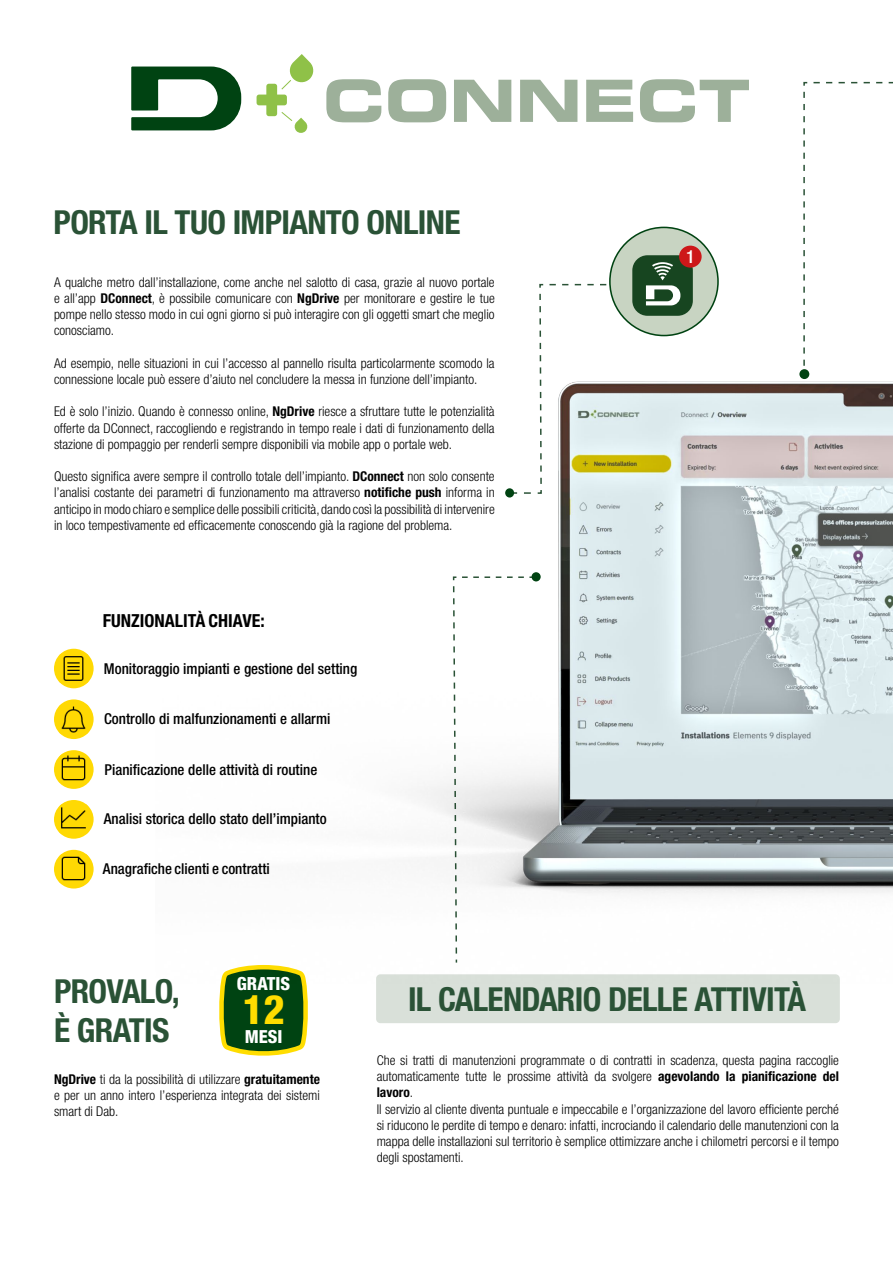
<style>
.page{position:relative;width:893px;height:1263px;background:#fff}
.page>*{position:absolute;margin:0;border:0;box-sizing:border-box;transform-origin:0 0}
.t1{font:800 condensed 40.65px "Helvetica Neue LT Std";color:#fd0}
.t2{font:700 condensed 33.15px/39px "Helvetica Neue LT Std";letter-spacing:-.02em;color:#2a5236}
.t3{font:800 condensed 18.15px "Helvetica Neue LT Std";color:#fff}
.t4{font:700 condensed 18px "Helvetica Neue LT Std";color:#000}
.t5{font:800 condensed 18px "Helvetica Neue LT Std";color:#fff}
.t6{font:500 condensed 18px "Helvetica Neue LT Std";color:#fff}
.t7{font:500 condensed 15px "Helvetica Neue LT Std";color:#000}
.t8{font:300 condensed 13.5px/16.2px "Helvetica Neue LT Std";color:#000;text-align:justify}
.s1{font-weight:700}
</style>
<div class="page">
<svg style="left:326px;top:79px;width:55px;height:43px"></svg>
<svg style="left:388px;top:79px;width:58px;height:43px"></svg>
<svg style="left:454px;top:80px;width:57px;height:42px"></svg>
<svg style="left:520px;top:80px;width:57px;height:42px"></svg>
<svg style="left:586px;top:80px;width:47px;height:42px"></svg>
<svg style="left:640px;top:79px;width:109px;height:43px"></svg>
<svg style="left:131px;top:67px;width:110px;height:63px"></svg>
<svg style="left:257px;top:54px;width:57px;height:79px"></svg>
<svg style="left:803px;top:81px;width:90px;height:234px"></svg>
<div style="left:610px;top:227px;width:108px;height:109px;background:#c8d4c2;border-radius:50%"></div>
<div style="left:632px;top:255px;width:61px;height:61px;background:#174520;border-radius:15px"></div>
<svg style="left:539px;top:262px;width:141px;height:53px"></svg>
<div style="left:679px;top:246px;width:23px;height:22px;background:#cd1719;border-radius:50%"></div>
<div style="left:54px;top:649px;width:40px;height:39px;background:#ffd903;border-radius:50%"></div>
<img style="left:59px;top:654px;width:29px;height:29px">
<svg style="left:54px;top:699px;width:40px;height:40px"></svg>
<img style="left:59px;top:705px;width:29px;height:29px">
<div style="left:54px;top:750px;width:40px;height:39px;background:#ffd903;border-radius:50%"></div>
<img style="left:59px;top:754px;width:29px;height:27px">
<div style="left:54px;top:800px;width:40px;height:39px;background:#ffd903;border-radius:50%"></div>
<img style="left:59px;top:804px;width:29px;height:29px">
<div style="left:54px;top:850px;width:40px;height:38px;background:#ffd903;border-radius:50%"></div>
<img style="left:59px;top:854px;width:29px;height:29px">
<div style="left:376px;top:974px;width:464px;height:49px;background:#d9e0d9;border-radius:4px"></div>
<svg style="left:219px;top:983px;width:89px;height:72px;background:#32631c"></svg>
<img style="left:220px;top:315px;width:673px;height:668px">
<h2 class="t2" style="left:54px;top:202px;width:408px">PORTA IL TUO IMPIANTO ONLINE</h2>
<p class="t8" style="left:54px;top:274px;width:442px">A qualche metro dall’installazione, come anche nel salotto di casa, grazie al nuovo portale e all’app <span class="s1">DConnect</span>, è possibile comunicare con <span class="s1">NgDrive</span> per monitorare e gestire le tue pompe nello stesso modo in cui ogni giorno si può interagire con gli oggetti smart che meglio conosciamo.</p>
<p class="t8" style="left:54px;top:355px;width:442px">Ad esempio, nelle situazioni in cui l’accesso al pannello risulta particolarmente scomodo la connessione locale può essere d’aiuto nel concludere la messa in funzione dell’impianto.</p>
<p class="t8" style="left:54px;top:403px;width:442px">Ed è solo l’inizio. Quando è connesso online, <span class="s1">NgDrive</span> riesce a sfruttare tutte le potenzialità offerte da DConnect, raccogliendo e registrando in tempo reale i dati di funzionamento della stazione di pompaggio per renderli sempre disponibili via mobile app o portale web.</p>
<p class="t8" style="left:54px;top:468px;width:442px">Questo significa avere sempre il controllo totale dell’impianto. <span class="s1">DConnect</span> non solo consente l’analisi costante dei parametri di funzionamento ma attraverso <span class="s1">notifiche push</span> informa in anticipo in modo chiaro e semplice delle possibili criticità, dando così la possibilità di intervenire in loco tempestivamente ed efficacemente conoscendo già la ragione del problema.</p>
<h3 class="t4" style="left:103px;top:610px;width:163px">FUNZIONALITÀ CHIAVE:</h3>
<p class="t7" style="left:104px;top:659px;width:255px">Monitoraggio impianti e gestione del setting</p>
<p class="t7" style="left:104px;top:709px;width:228px">Controllo di malfunzionamenti e allarmi</p>
<p class="t7" style="left:105px;top:760px;width:214px">Pianificazione delle attività di routine</p>
<p class="t7" style="left:104px;top:809px;width:224px">Analisi storica dello stato dell’impianto</p>
<p class="t7" style="left:103px;top:859px;width:169px">Anagrafiche clienti e contratti</p>
<h3 class="t6" style="left:686px;top:246px;width:10px">1</h3>
<h3 class="t3" style="left:237px;top:972px;width:55px">GRATIS</h3>
<h1 class="t1" style="left:242px;top:985px;width:44px">12</h1>
<h3 class="t5" style="left:245px;top:1026px;width:39px">MESI</h3>
<h2 class="t2" style="left:54px;top:971px;width:127px">PROVALO,<br>È GRATIS</h2>
<p class="t8" style="left:54px;top:1071px;width:267px"><span class="s1">NgDrive</span> ti da la possibilità di utilizzare <span class="s1">gratuitamente </span>e per un anno intero l’esperienza integrata dei sistemi smart di Dab.</p>
<h2 class="t2" style="left:408px;top:979px;width:400px">IL CALENDARIO DELLE ATTIVITÀ</h2>
<p class="t8" style="left:377px;top:1052px;width:464px;text-align:left">Che si tratti di manutenzioni programmate o di contratti in scadenza, questa pagina raccoglie automaticamente tutte le prossime attività da svolgere <span class="s1">agevolando la pianificazione del lavoro</span>.<br>Il servizio al cliente diventa puntuale e impeccabile e l’organizzazione del lavoro efficiente perché si riducono le perdite di tempo e denaro: infatti, incrociando il calendario delle manutenzioni con la mappa delle installazioni sul territorio è semplice ottimizzare anche i chilometri percorsi e il tempo degli spostamenti.</p>
</div>
